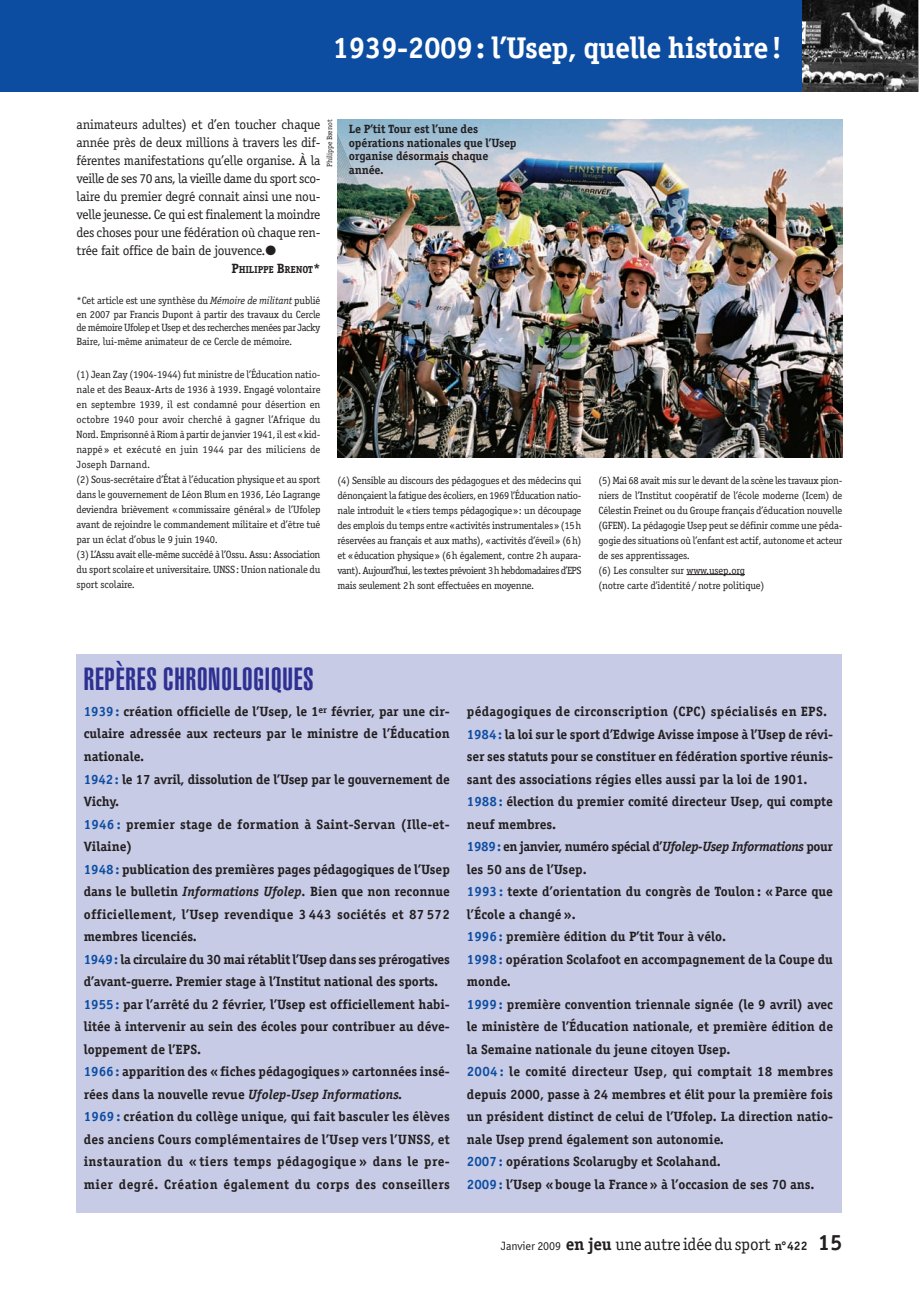
<style>
.page{position:relative;width:919px;height:1289px;background:#fff}
.page>*{position:absolute;margin:0;border:0;box-sizing:border-box;transform-origin:0 0}
.t1{font:900 extra-condensed 31.5px "Helvetica";letter-spacing:.025em;color:#2e3092}
.t2{font:700 30px "Officina Serif";letter-spacing:-.015em;color:#fff}
.t3{font:17.25px "Officina Serif";letter-spacing:-.01em;color:#231f20}
.t4{font:700 13.5px/22.5px "Officina Serif";color:#231f20}
.t5{font:13.5px/18px "Officina Serif";letter-spacing:-.02em;color:#231f20;text-align:justify}
.t6{font:700 12px/13.5px "Officina Serif";letter-spacing:-.01em;color:#231f20}
.t7{font:10.5px/15px "Officina Serif";letter-spacing:-.015em;color:#231f20;text-align:justify}
.t8{font:700 10.2px "Officina Serif";letter-spacing:-.02em;color:#231f20}
.t9{font:7.5px "Officina Serif";letter-spacing:-.01em;color:#231f20}
.s1{font-size:13.5px}
.s2{font-style:italic}
.s3{color:#0d4da1}
.s4{font-family:"Officina Sans";font-size:12.3px}
.s5{font-weight:700}
.s6{font-weight:700;font-size:12.3px}
.s7{font-weight:700;font-size:22.2px}
</style>
<div class="page">
<hr style="left:686px;top:574px;width:59px;height:1px;background:#231f20">
<div style="left:0;top:0;width:918px;height:91px;background:#0d4da1"></div>
<img style="left:802px;top:0;width:115px;height:91px">
<img style="left:338px;top:119px;width:504px;height:339px">
<div style="left:77px;top:654px;width:765px;height:558px;background:#c7cbe6"></div>
<h2 class="t2" style="left:332px;top:36px;width:451px">1939-2009: l’Usep, quelle histoire!</h2>
<p class="t5" style="left:77px;top:115px;width:245px">animateurs adultes) et d’en toucher chaque année près de deux millions à travers les dif&shy;férentes manifestations qu’elle organise. À la veille de ses 70 ans, la vieille dame du sport sco&shy;laire du premier degré connait ainsi une nou&shy;velle jeunesse. Ce qui est finalement la moindre des choses pour une fédération où chaque ren&shy;trée fait office de bain de jouvence.●</p>
<p class="t8" style="left:231px;top:265px;width:91px"><span class="s1">P</span>HILIPPE <span class="s1">B</span>RENOT<span class="s1">*</span></p>
<p class="t7" style="left:77px;top:294px;width:245px;line-height:13.5px">*Cet article est une synthèse du <span class="s2">Mémoire de militant</span> publié en 2007 par Francis Dupont à partir des travaux du Cercle de mémoire Ufolep et Usep et des recherches menées par Jacky Baire, lui-même animateur de ce Cercle de mémoire.</p>
<p class="t7" style="left:77px;top:367px;width:245px;text-align:left">(1) Jean Zay (1904-1944) fut ministre de l’Éducation natio&shy;nale et des Beaux-Arts de 1936 à 1939. Engagé volontaire en septembre 1939, il est condamné pour désertion en octobre 1940 pour avoir cherché à gagner l’Afrique du Nord. Emprisonné à Riom à partir de janvier 1941, il est «kid&shy;nappé» et exécuté en juin 1944 par des miliciens de Joseph Darnand.<br>(2) Sous-secrétaire d’État à l’éducation physique et au sport dans le gouvernement de Léon Blum en 1936, Léo Lagrange deviendra brièvement «commissaire général» de l’Ufolep avant de rejoindre le commandement militaire et d’être tué par un éclat d’obus le 9 juin 1940.<br>(3) L’Assu avait elle-même succédé à l’Ossu. Assu: Association du sport scolaire et universitaire. UNSS: Union nationale du sport scolaire.</p>
<p class="t9" style="left:325px;top:167px;width:48px;rotate:-90deg">Philippe Brenot</p>
<p class="t6" style="left:349px;top:123px;width:169px">Le P’tit Tour est l’une des opérations nationales que l’Usep organise désormais chaque année.</p>
<p class="t7" style="left:337px;top:472px;width:245px">(4) Sensible au discours des pédagogues et des médecins qui dénonçaient la fatigue des écoliers, en 1969 l’Éducation natio&shy;nale introduit le «tiers temps pédagogique»: un découpage des emplois du temps entre «activités instrumentales» (15h réservées au français et aux maths), «activités d’éveil» (6h) et «éducation physique» (6h également, contre 2h aupara&shy;vant). Aujourd’hui, les textes prévoient 3h hebdomadaires d’EPS mais seulement 2h sont effectuées en moyenne.</p>
<p class="t7" style="left:598px;top:472px;width:245px;text-align:left">(5) Mai 68 avait mis sur le devant de la scène les travaux pion&shy;niers de l’Institut coopératif de l’école moderne (Icem) de Célestin Freinet ou du Groupe français d’éducation nouvelle (GFEN). La pédagogie Usep peut se définir comme une péda&shy;gogie des situations où l’enfant est actif, autonome et acteur de ses apprentissages.<br>(6) Les consulter sur www.usep.org<br>(notre carte d’identité/notre politique)</p>
<h1 class="t1" style="left:84px;top:667px;width:231px">REPÈRES CHRONOLOGIQUES</h1>
<p class="t4" style="left:84px;top:701px;width:367px"><span class="s3">1939:</span> création officielle de l’Usep, le 1<sup>er</sup> février, par une cir&shy;culaire adressée aux recteurs par le ministre de l’Éducation nationale.<br><span class="s3">1942:</span> le 17 avril, dissolution de l’Usep par le gouvernement de Vichy.<br><span class="s3">1946 :</span> premier stage de formation à Saint-Servan (Ille-et-Vilaine)<br><span class="s3">1948:</span> publication des premières pages pédagogiques de l’Usep dans le bulletin <span class="s2">Informations Ufolep.</span> Bien que non reconnue officiellement, l’Usep revendique 3 443 sociétés et 87 572 membres licenciés.<br><span class="s3">1949:</span> la circulaire du 30 mai rétablit l’Usep dans ses prérogatives d’avant-guerre. Premier stage à l’Institut national des sports.<br><span class="s3">1955:</span> par l’arrêté du 2 février, l’Usep est officiellement habi&shy;litée à intervenir au sein des écoles pour contribuer au déve&shy;loppement de l’EPS.<br><span class="s3">1966:</span> apparition des «fiches pédagogiques» cartonnées insé&shy;rées dans la nouvelle revue <span class="s2">Ufolep-Usep Informations.<br></span><span class="s3">1969 :</span> création du collège unique, qui fait basculer les élèves des anciens Cours complémentaires de l’Usep vers l’UNSS, et instauration du « tiers temps pédagogique » dans le pre&shy;mier degré. Création également du corps des conseillers</p>
<p class="t4" style="left:467px;top:701px;width:367px">pédagogiques de circonscription (CPC) spécialisés en EPS.<br><span class="s3">1984:</span> la loi sur le sport d’Edwige Avisse impose à l’Usep de révi&shy;ser ses statuts pour se constituer en fédération sportive réunis&shy;sant des associations régies elles aussi par la loi de 1901.<br><span class="s3">1988:</span> élection du premier comité directeur Usep, qui compte neuf membres.<br><span class="s3">1989:</span> en janvier, numéro spécial d’<span class="s2">Ufolep-Usep Informations</span> pour les 50 ans de l’Usep.<br><span class="s3">1993 :</span> texte d’orientation du congrès de Toulon : « Parce que l’École a changé ».<br><span class="s3">1996:</span> première édition du P’tit Tour à vélo.<br><span class="s3">1998:</span> opération Scolafoot en accompagnement de la Coupe du monde.<br><span class="s3">1999:</span> première convention triennale signée (le 9 avril) avec le ministère de l’Éducation nationale, et première édition de la Semaine nationale du jeune citoyen Usep.<br><span class="s3">2004 :</span> le comité directeur Usep, qui comptait 18 membres depuis 2000, passe à 24 membres et élit pour la première fois un président distinct de celui de l’Ufolep. La direction natio&shy;nale Usep prend également son autonomie.<br><span class="s3">2007:</span> opérations Scolarugby et Scolahand.<br><span class="s3">2009:</span> l’Usep «bouge la France» à l’occasion de ses 70 ans.</p>
<p class="t3" style="left:501px;top:1233px;width:343px"><span class="s4">Janvier 2009</span> <span class="s5">en jeu</span> uneautreidéedusport <span class="s6">n°422</span> <span class="s7">15</span></p>
</div>
